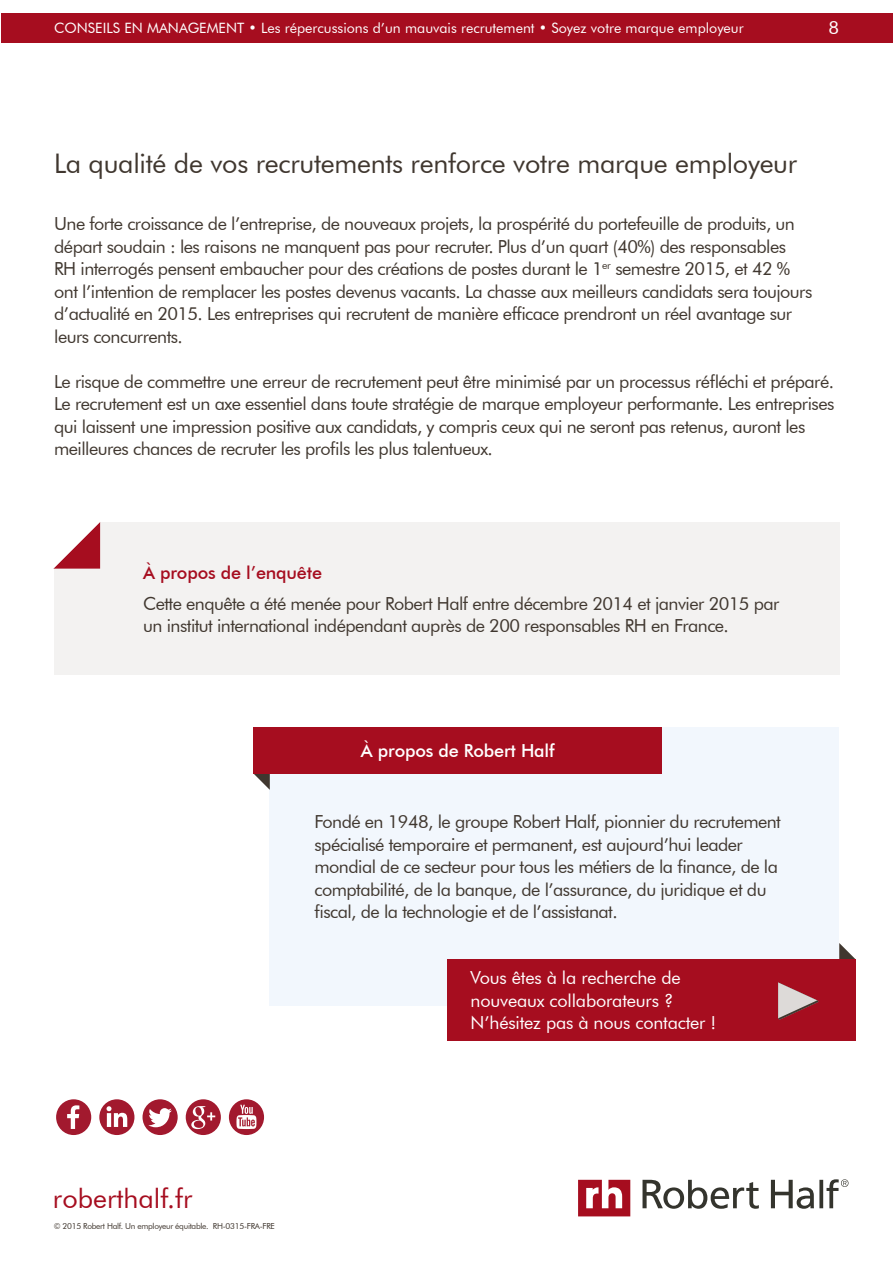
<style>
.page{position:relative;width:893px;height:1263px;background:#fff}
.page>*{position:absolute;margin:0;border:0;box-sizing:border-box;transform-origin:0 0}
.t1{font:27px "Futura BT";letter-spacing:-.01em;color:#40372f}
.t2{font:27px "Futura BT";color:#a60d1f}
.t3{font:18px/22.5px "Futura BT";letter-spacing:-.03em;color:#40372f}
.t4{font:18px/22.5px "Futura BT";letter-spacing:-.01em;color:#fff}
.t5{font:500 18px "Futura BT";letter-spacing:-.01em;color:#fff}
.t6{font:500 18px "Futura BT";letter-spacing:-.01em;color:#a60d1f}
.t7{font:14.25px "Futura BT";color:#fff}
.t8{font:8.25px "Futura BT";letter-spacing:-.03em;color:#40372f}
</style>
<div class="page">
<div style="left:1px;top:13px;width:892px;height:30px;background:#a60d1f"></div>
<div style="left:270px;top:727px;width:569px;height:279px;background:#f2f7fd"></div>
<svg style="left:254px;top:774px;width:16px;height:16px"></svg>
<div style="left:254px;top:727px;width:408px;height:47px;background:#a60d1f"></div>
<svg style="left:839px;top:943px;width:16px;height:16px"></svg>
<div style="left:447px;top:959px;width:408px;height:82px;background:#a60d1f"></div>
<svg style="left:778px;top:982px;width:41px;height:38px"></svg>
<div style="left:54px;top:523px;width:785px;height:152px;background:#f3f2f1"></div>
<svg style="left:53px;top:522px;width:47px;height:47px"></svg>
<svg style="left:578px;top:1180px;width:52px;height:36px"></svg>
<svg style="left:642px;top:1180px;width:117px;height:29px"></svg>
<svg style="left:771px;top:1179px;width:77px;height:30px"></svg>
<svg style="left:143px;top:1099px;width:35px;height:36px"></svg>
<svg style="left:229px;top:1099px;width:35px;height:36px"></svg>
<svg style="left:99px;top:1099px;width:35px;height:36px"></svg>
<svg style="left:186px;top:1099px;width:35px;height:36px"></svg>
<svg style="left:56px;top:1099px;width:35px;height:36px"></svg>
<p class="t7" style="left:54px;top:19px;width:691px">CONSEILS EN MANAGEMENT • Les répercussions d’un mauvais recrutement • Soyez votre marque employeur</p>
<p class="t4" style="left:829px;top:17px;width:12px">8</p>
<h1 class="t1" style="left:54px;top:147px;width:744px">La qualité de vos recrutements renforce votre marque employeur</h1>
<p class="t3" style="left:54px;top:212px;width:760px">Une forte croissance de l’entreprise, de nouveaux projets, la prospérité du portefeuille de produits, un départ soudain : les raisons ne manquent pas pour recruter. Plus d’un quart (40%) des responsables RH interrogés pensent embaucher pour des créations de postes durant le 1<sup>er</sup> semestre 2015, et 42 % ont l’intention de remplacer les postes devenus vacants. La chasse aux meilleurs candidats sera toujours d’actualité en 2015. Les entreprises qui recrutent de manière efficace prendront un réel avantage sur leurs concurrents.</p>
<p class="t3" style="left:54px;top:370px;width:782px">Le risque de commettre une erreur de recrutement peut être minimisé par un processus réfléchi et préparé.<br>Le recrutement est un axe essentiel dans toute stratégie de marque employeur performante. Les entreprises qui laissent une impression positive aux candidats, y compris ceux qui ne seront pas retenus, auront les meilleures chances de recruter les profils les plus talentueux.</p>
<p class="t6" style="left:143px;top:562px;width:180px">À propos de l’enquête</p>
<p class="t3" style="left:143px;top:592px;width:638px">Cette enquête a été menée pour Robert Half entre décembre 2014 et janvier 2015 par un institut international indépendant auprès de 200 responsables RH en France.</p>
<p class="t5" style="left:361px;top:740px;width:195px">À propos de Robert Half</p>
<p class="t3" style="left:315px;top:810px;width:468px">Fondé en 1948, le groupe Robert Half, pionnier du recrutement spécialisé temporaire et permanent, est aujourd’hui leader mondial de ce secteur pour tous les métiers de la finance, de la comptabilité, de la banque, de l’assurance, du juridique et du fiscal, de la technologie et de l’assistanat.</p>
<h1 class="t2" style="left:53px;top:1182px;width:141px">roberthalf.fr</h1>
<p class="t8" style="left:54px;top:1221px;width:223px">© 2015 Robert Half. Un employeur équitable. RH-0315-FRA-FRE</p>
<p class="t4" style="left:471px;top:966px;width:247px">Vous êtes à la recherche de nouveaux collaborateurs ?<br>N’hésitez pas à nous contacter !</p>
</div>
